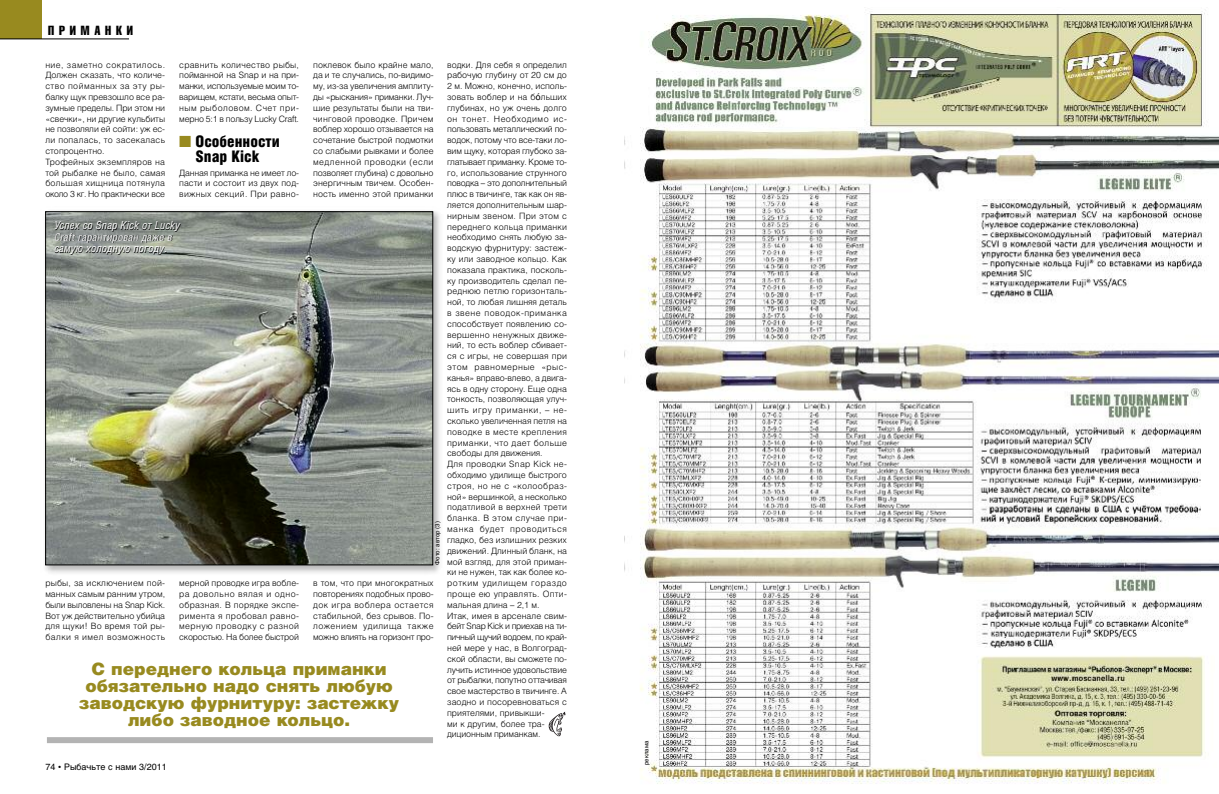
<style>
.page{position:relative;width:1219px;height:794px;background:#fff}
.page>*{position:absolute;margin:0;border:0;box-sizing:border-box;transform-origin:0 0}
.t1{font:900 17px/17px "Helios";color:#988a1f;text-align:center}
.t2{font:900 16px/15px "Helios Cond";color:#000;text-align:center}
.t3{font:13px "Helios Compressed";letter-spacing:.37em;color:#000}
.t4{font:italic 11px/11.5px "Helios Cond";letter-spacing:.01em;color:#fff}
.t5{font:9px "Helvetica Cyrillic";color:#000}
.t6{font:300 8.7px/10.8px "Helios";color:#000;text-align:justify}
.t7{font:6px "Helios";color:#000}
.s1{color:#988a1f}
.s2{font-family:"Lucida Grande";font-weight:400}
</style>
<div class="page">
<div style="left:47px;top:737px;width:386px;height:6px;background:#b3b3b3"></div>
<div style="left:0;top:0;width:41px;height:39px;background:#988a1f"></div>
<hr style="left:0;top:38px;width:129px;height:1px;background:#000">
<svg style="left:549px;top:711px;width:17px;height:26px"></svg>
<img style="left:45px;top:211px;width:395px;height:362px">
<img style="left:47px;top:213px;width:384px;height:350px">
<div style="left:45px;top:211px;width:388px;height:354px;border:1px solid #000"></div>
<img style="left:625px;top:13px;width:594px;height:771px">
<h3 class="t3" style="left:48px;top:23px;width:86px">ПРИМАНКИ</h3>
<p class="t6" style="left:179px;top:60px;width:121px">сравнить количество рыбы, пойманной на Snap и на при&shy;манки, используемые моим то&shy;варищем, кстати, весьма опыт&shy;ным рыболовом. Счет при&shy;мерно 5:1 в пользу Lucky Craft.</p>
<h2 class="t2" style="left:179px;top:135px;width:102px"><span class="s1">■</span> Особенности<br>Snap Kick</h2>
<p class="t6" style="left:179px;top:168px;width:121px">Данная приманка не имеет ло&shy;пасти и состоит из двух под&shy;вижных секций. При равно-</p>
<p class="t6" style="left:447px;top:60px;width:121px;text-align:left">водки. Для себя я определил рабочую глубину от 20 см до<br>2 м. Можно, конечно, исполь&shy;зовать воблер и на б<span class="s2">ó</span>льших глубинах, но уж очень долго он тонет. Необходимо ис&shy;пользовать металлический по&shy;водок, потому что все-таки ло&shy;вим щуку, которая глубоко за&shy;глатывает приманку. Кроме то&shy;го, использование струнного поводка – это дополнительный плюс в твичинге, так как он яв&shy;ляется дополнительным шар&shy;нирным звеном. При этом с переднего кольца приманки необходимо снять любую за&shy;водскую фурнитуру: застеж&shy;ку или заводное кольцо. Как показала практика, посколь&shy;ку производитель сделал пе&shy;реднюю петлю горизонталь&shy;ной, то любая лишняя деталь в звене поводок-приманка способствует появлению со&shy;вершенно ненужных движе&shy;ний, то есть воблер сбивает&shy;ся с игры, не совершая при этом равномерные «рыс&shy;канья» вправо-влево, а двига&shy;ясь в одну сторону. Еще одна тонкость, позволяющая улуч&shy;шить игру приманки, – не&shy;сколько увеличенная петля на поводке в месте крепления приманки, что дает больше свободы для движения.<br>Для проводки Snap Kick не&shy;обходимо удилище быстрого строя, но не с «колообраз&shy;ной» вершинкой, а несколько податливой в верхней трети бланка. В этом случае при&shy;манка будет проводиться гладко, без излишних резких движений. Длинный бланк, на мой взгляд, для этой приман&shy;ки не нужен, так как более ко&shy;ротким удилищем гораздо проще ею управлять. Опти&shy;мальная длина – 2,1 м.<br>Итак, имея в арсенале свим&shy;бейт Snap Kick и приехав на ти&shy;пичный щучий водоем, по край&shy;ней мере у нас, в Волгоград&shy;ской области, вы сможете по&shy;лучить истинное удовольствие от рыбалки, попутно оттачивая свое мастерство в твичинге. А заодно и посоревноваться с приятелями, привыкши-<br>ми к другим, более тра&shy;диционным приманкам.</p>
<p class="t6" style="left:313px;top:60px;width:122px">поклевок было крайне мало, да и те случались, по-видимо&shy;му, из-за увеличения амплиту&shy;ды «рыскания» приманки. Луч&shy;шие результаты были на тви&shy;чинговой проводке. Причем воблер хорошо отзывается на сочетание быстрой подмотки со слабыми рывками и более медленной проводки (если позволяет глубина) с довольно энергичным твичем. Особен&shy;ность именно этой приманки</p>
<p class="t6" style="left:45px;top:60px;width:121px;text-align:left">ние, заметно сократилось.<br>Должен сказать, что количе&shy;ство пойманных за эту ры&shy;балку щук превзошло все ра&shy;зумные пределы. При этом ни «свечки», ни другие кульбиты не позволяли ей сойти: уж ес&shy;ли попалась, то засекалась стопроцентно.<br>Трофейных экземпляров на той рыбалке не было, самая большая хищница потянула около 3 кг. Но практически все</p>
<p class="t4" style="left:54px;top:220px;width:127px">Успех со Snap Kick от Lucky<br>Craft гарантирован даже в самую холодную погоду.</p>
<p class="t7" style="left:435px;top:564px;width:45px;rotate:-90deg">Фото: автор (3)</p>
<p class="t6" style="left:179px;top:578px;width:121px">мерной проводке игра вобле&shy;ра довольно вялая и одно&shy;образная. В порядке экспе&shy;римента я пробовал равно&shy;мерную проводку с разной скоростью. На более быстрой</p>
<p class="t6" style="left:45px;top:578px;width:121px">рыбы, за исключением пой&shy;манных самым ранним утром, были выловлены на Snap Kick.<br>Вот уж действительно убийца для щуки! Во время той ры&shy;балки я имел возможность</p>
<p class="t6" style="left:313px;top:578px;width:122px">в том, что при многократных повторениях подобных прово&shy;док игра воблера остается стабильной, без срывов. По&shy;ложением удилища также можно влиять на горизонт про-</p>
<h1 class="t1" style="left:79px;top:662px;width:322px">С переднего кольца приманки обязательно надо снять любую заводскую фурнитуру: застежку либо заводное кольцо.</h1>
<p class="t5" style="left:45px;top:761px;width:123px">74 • ê˚·‡˜¸ÚÂ Ò Ì‡ÏË 3/2011</p>
<p class="t7" style="left:644px;top:765px;width:26px;rotate:-90deg">реклама</p>
</div>
